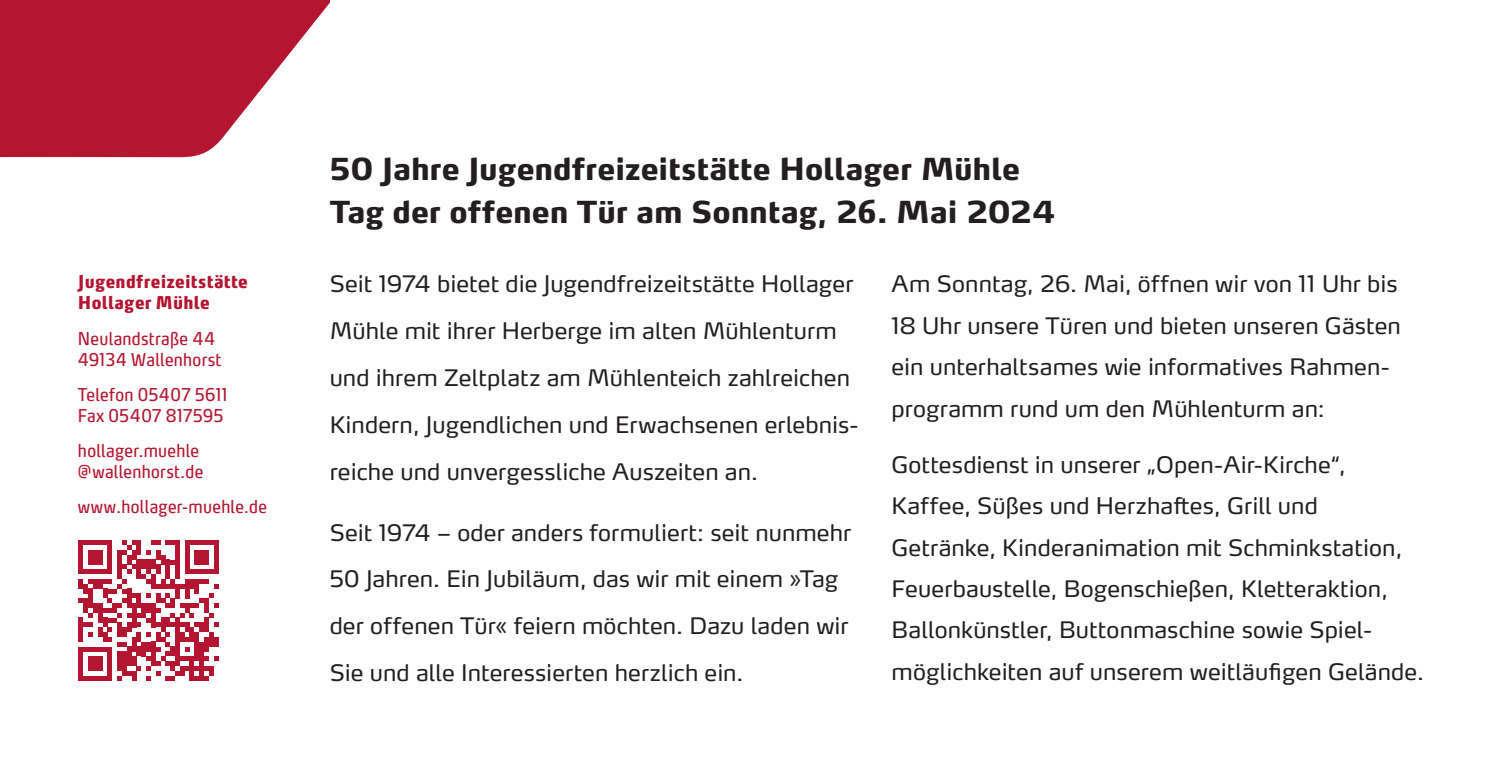
<style>
.page{position:relative;width:1503px;height:759px;background:#fff}
.page>*{position:absolute;margin:0;border:0;box-sizing:border-box;transform-origin:0 0}
.t1{font:800 30px/42.5px "Max OT";letter-spacing:-.005em;color:#231f20}
.t2{font:22.5px/41.5px "Max OT";letter-spacing:.005em;color:#231f20}
.t3{font:condensed 17.5px/21px "Max OT";letter-spacing:.02em;color:#b41530}
.t4{font:800 condensed 17.5px/21px "Max OT";letter-spacing:.015em;color:#b41530}
</style>
<div class="page">
<svg style="left:78px;top:540px;width:140px;height:140px"></svg>
<svg style="left:0;top:0;width:330px;height:157px;fill:#b41530"></svg>
<p class="t4" style="left:78px;top:271px;width:171px">Jugendfreizeitstätte<br>Hollager Mühle</p>
<p class="t3" style="left:78px;top:327px;width:145px">Neulandstraße 44<br>49134 Wallenhorst</p>
<p class="t3" style="left:78px;top:383px;width:151px">Telefon 05407 5611<br>Fax 05407 817595</p>
<p class="t3" style="left:78px;top:439px;width:127px">hollager.muehle @wallenhorst.de</p>
<p class="t3" style="left:78px;top:496px;width:190px">www.hollager-muehle.de</p>
<h1 class="t1" style="left:330px;top:148px;width:727px">50 Jahre Jugendfreizeitstätte Hollager Mühle<br>Tag der offenen Tür am Sonntag, 26. Mai 2024</h1>
<p class="t2" style="left:330px;top:260px;width:530px;line-height:46.8px">Seit 1974 bietet die Jugendfreizeitstätte Hollager Mühle mit ihrer Herberge im alten Mühlenturm und ihrem Zeltplatz am Mühlenteich zahlreichen Kindern, Jugendlichen und Erwachsenen erlebnis&shy;reiche und unvergessliche Auszeiten an.</p>
<p class="t2" style="left:330px;top:508px;width:523px;line-height:46.8px">Seit 1974 – oder anders formuliert: seit nunmehr 50 Jahren. Ein Jubiläum, das wir mit einem »Tag der offenen Tür« feiern möchten. Dazu laden wir Sie und alle Interessierten herzlich ein.</p>
<p class="t2" style="left:891px;top:263px;width:511px">Am Sonntag, 26. Mai, öffnen wir von 11 Uhr bis 18 Uhr unsere Türen und bieten unseren Gästen ein unterhaltsames wie informatives Rahmen&shy;programm rund um den Mühlenturm an:</p>
<p class="t2" style="left:891px;top:443px;width:534px">Gottesdienst in unserer „Open-Air-Kirche“, Kaffee, Süßes und Herzhaftes, Grill und Getränke, Kinderanimation mit Schminkstation, Feuerbaustelle, Bogenschießen, Kletteraktion, Ballonkünstler, Buttonmaschine sowie Spiel&shy;möglichkeiten auf unserem weitläufigen Gelände.</p>
</div>
